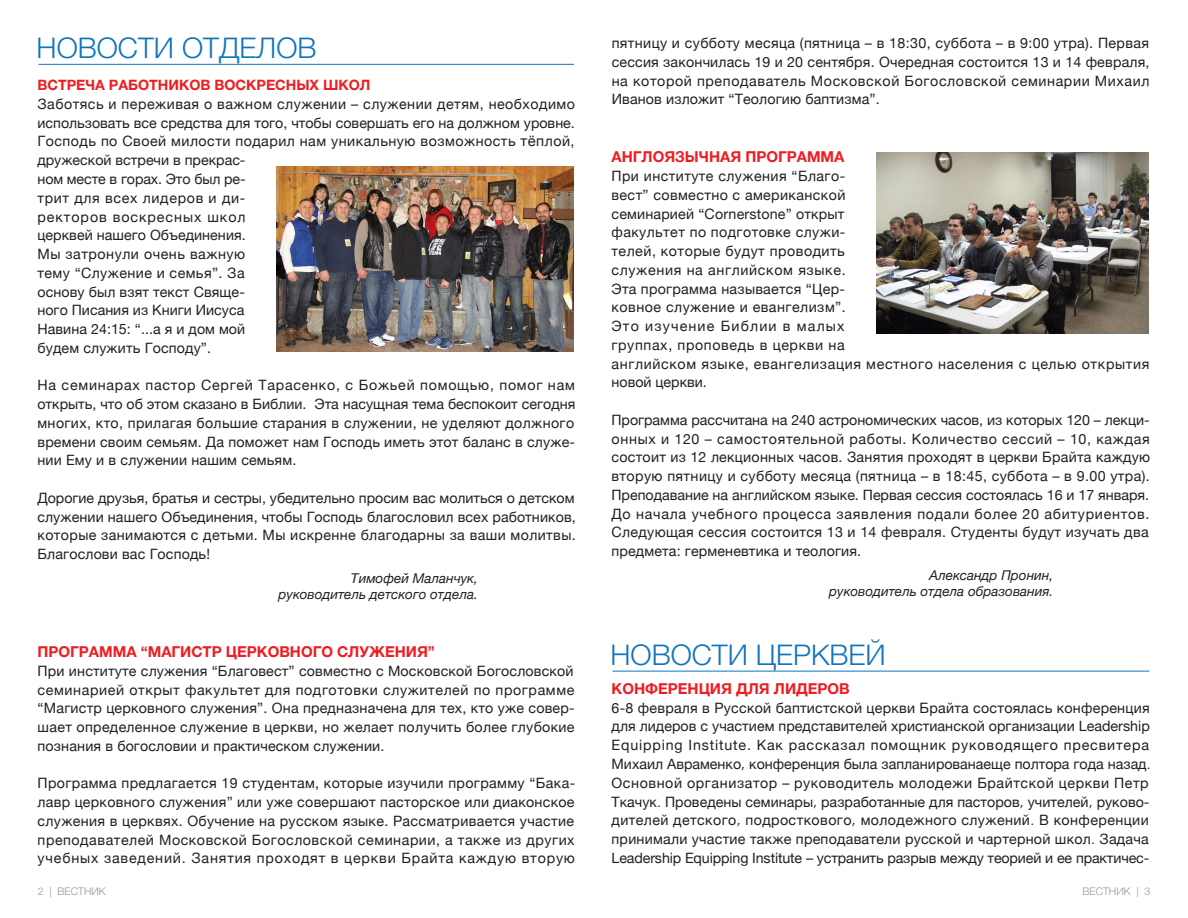
<style>
.page{position:relative;width:1188px;height:918px;background:#fff}
.page>*{position:absolute;margin:0;border:0;box-sizing:border-box;transform-origin:0 0}
.t1{font:300 28.5px "Helvetica Neue";color:#1074bc}
.t2{font:700 15px "Helvetica Neue";color:#ee1d23}
.t3{font:14.25px/18.8px "Helvetica Neue";letter-spacing:.015em;color:#231f20;text-align:justify}
.t4{font:14.25px/18.8px "Helvetica Neue";letter-spacing:.035em;color:#231f20}
.t5{font:700 14.25px "Helvetica Neue";color:#ee1d23}
.t6{font:italic 13.5px/16.5px "Helvetica Neue";color:#231f20;text-align:right}
.t7{font:300 10.5px "Helvetica Neue";color:#939598}
.s1{font-size:14.7px}
.s2{font-family:"Herculanum"}
</style>
<div class="page">
<img style="left:876px;top:152px;width:273px;height:182px">
<img style="left:276px;top:166px;width:298px;height:186px">
<hr style="left:38px;top:64px;width:537px;height:1px;background:#1074bc">
<hr style="left:613px;top:671px;width:536px;height:1px;background:#1074bc">
<h1 class="t1" style="left:37px;top:25px;width:281px">НОВОСТИ ОТДЕЛОВ</h1>
<p class="t5" style="left:37px;top:72px;width:334px">ВСТРЕЧА РАБОТНИКОВ ВОСКРЕСНЫХ ШКОЛ</p>
<p class="t3" style="left:37px;top:94px;width:539px;text-align:left">Заботясь и переживая о важном служении – служении детям, необходимо использовать все средства для того, чтобы совершать его на должном уровне.<br>Господь по Своей милости подарил нам уникальную возможность <span class="s1">тёп</span>лой, дружеской встречи в прекрас-<br>ном месте в горах. Это был ре-<br>трит для всех лидеров и ди-<br>ректоров воскресных школ<br>церквей нашего Объединения.<br>Мы затронули очень важную<br>тему “Служение и семья”. За<br>основу был взят текст Свяще-<br>ного Писания из Книги Иисуса<br>Навина 24:15: “...а я и дом мой<br>будем служить Господу”.</p>
<p class="t3" style="left:37px;top:375px;width:539px">На семинарах пастор Сергей Тарасенко, с Божьей помощью, помог нам открыть, что об этом сказано в Библии. Эта насущная тема беспокоит сегодня многих, кто, прилагая большие старания в служении, не уделяют должного времени своим семьям. Да поможет нам Господь иметь этот баланс в служе&shy;нии Ему и в служении нашим семьям.</p>
<p class="t3" style="left:37px;top:487px;width:540px">Дорогие друзья, братья и сестры, убедительно просим вас молиться о детском служении нашего Объединения, чтобы Господь благословил всех работников, которые занимаются с детьми. Мы искренне благодарны за ваши молитвы.<br>Благослови вас Господь!</p>
<p class="t6" style="left:279px;top:569px;width:201px">Тимофей Маланчук, руководитель детского отдела.</p>
<p class="t2" style="left:38px;top:638px;width:399px">ПРОГРАММА “МАГИСТР ЦЕРКОВНОГО СЛУЖЕНИЯ”</p>
<p class="t3" style="left:38px;top:660px;width:539px">При институте служения “Благовест” совместно с Московской Богословской семинарией открыт факультет для подготовки служителей по программе “Магистр церковного служения”. Она предназначена для тех, кто уже совер&shy;шает определенное служение в церкви, но желает получить более глубокие познания в богословии и практическом служении.</p>
<p class="t3" style="left:38px;top:773px;width:539px">Программа предлагается 19 студентам, которые изучили программу “Бака&shy;лавр церковного служения” или уже совершают пасторское или диаконское служения в церквях. Обучение на русском языке. Рассматривается участие преподавателей Московской Богословской семинарии, а также из других учебных заведений. Занятия проходят в церкви Брайта каждую вторую</p>
<p class="t3" style="left:612px;top:33px;width:539px">пятницу и субботу месяца (пятница – в 18:30, суббота – в 9:00 утра). Первая сессия закончилась 19 и 20 сентября. Очередная состоится 13 и 14 февраля, на которой преподаватель Московской Богословской семинарии Михаил Иванов изложит “Теологию баптизма”.</p>
<p class="t2" style="left:612px;top:143px;width:234px">АНГЛОЯЗЫЧНАЯ ПРОГРАММА</p>
<p class="t4" style="left:612px;top:166px;width:539px">При институте служения “Благо-<br>вест” совместно с американской<br>семинарией “Cornerstone” открыт<br>факультет по подготовке служи-<br>телей, которые будут проводить<br>служения на английском языке.<br>Эта программа называется “Цер-<br>ковное служение и евангелизм”.<br>Это изучение Библии в малых<br>группах, проповедь в церкви на<br>английском языке, евангелизация местного населения с целью открытия новой церкви.</p>
<p class="t3" style="left:612px;top:409px;width:540px">Программа рассчитана на 240 астрономических часов, из которых 120 – лекци&shy;онных и 120 – самостоятельной работы. Количество сессий – 10, каждая состоит из 12 лекционных часов. Занятия проходят в церкви Брайта каждую вторую пятницу и субботу месяца (пятница – в 18:45, суббота – в 9.00 утра).<br>Преподавание на английском языке. Первая сессия состоялась 16 и 17 января.<br>До начала учебного процесса заявления подали более 20 абитуриентов.<br>Следующая сессия состоится 13 и 14 февраля. Студенты будут изучать два предмета: герменевтика и теология.</p>
<p class="t6" style="left:829px;top:566px;width:225px">Александр Пронин,<br>руководитель отдела образования.</p>
<h1 class="t1" style="left:611px;top:632px;width:277px">НОВОСТИ ЦЕРКВЕЙ</h1>
<p class="t2" style="left:612px;top:675px;width:240px">КОНФЕРЕНЦИЯ ДЛЯ ЛИДЕРОВ</p>
<p class="t3" style="left:612px;top:697px;width:541px;text-align:left">6-8 февраля в Русской баптистской церкви Брайта состоялась конференция для лидеров с участием представителей христианской организации Leadership Equipping Institute. Как рассказал помощник руководящего пресвитера Михаил Авраменко<span class="s2">,</span> конференция была запланированаеще полтора года назад<span class="s2">.<br></span>Основной организатор – руководитель молодежи Брайтской церкви Петр Ткачук<span class="s2">.</span> Проведены семинары<span class="s2">,</span> разработанные для пасторов<span class="s2">,</span> учителей<span class="s2">,</span> руково&shy;дителей детского<span class="s2">,</span> подросткового<span class="s2">,</span> молодежного служений<span class="s2">.</span> В конференции принимали участие также преподаватели русской и чартерной школ<span class="s2">.</span> Задача Leadership Equipping Institute – устранить разрыв между теорией и ее практичес-</p>
<p class="t7" style="left:38px;top:883px;width:69px">2 | ВЕСТНИК</p>
<p class="t7" style="left:1082px;top:883px;width:69px">ВЕСТНИК | 3</p>
</div>
